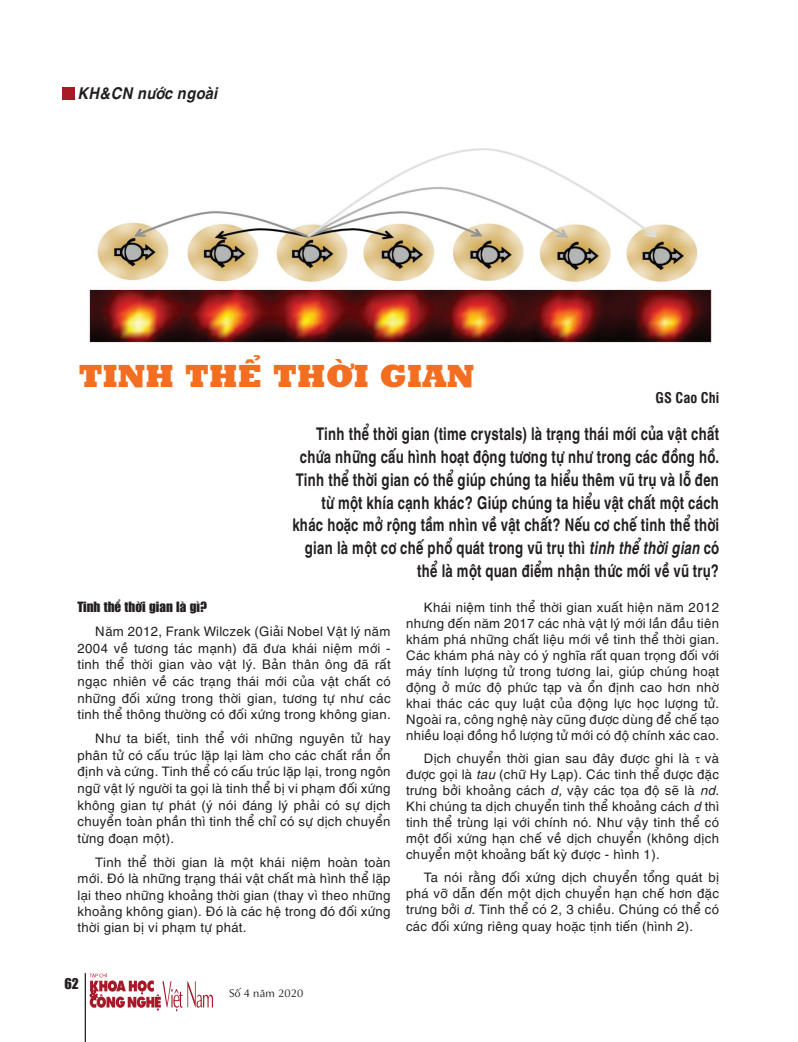
<style>
.page{position:relative;width:798px;height:1042px;background:#fff}
.page>*{position:absolute;margin:0;border:0;box-sizing:border-box;transform-origin:0 0}
.t1{font:32.5px "UTM Rockwell";color:#f36e21}
.t2{font:700 17.5px/22.8px "UTM Helve";color:#231f20;text-align:right;scale:.75 1}
.t3{font:italic 700 16.25px "UTM Helve";color:#231f20;scale:.9 1}
.t4{font:700 14.38px "UTM Swiss Condensed";color:#231f20}
.t5{font:13.75px "UTM Impact";color:#231f20}
.t6{font:13.12px/16px "UTM Helve";color:#231f20;text-align:justify}
.t7{font:13.12px "UTM Impact";color:#231f20}
.t8{font:11.25px "UTM Aptima";color:#231f20}
.s1{font-style:italic}
</style>
<div class="page">
<hr style="left:85px;top:973px;width:1px;height:69px;background:#231f20">
<svg style="left:89px;top:973px;width:124px;height:38px"></svg>
<div style="left:62px;top:88px;width:12px;height:12px;background:#a61a28"></div>
<img style="left:89px;top:149px;width:623px;height:194px">
<p class="t3" style="left:78px;top:80px;width:157px">KH&amp;CN nước ngoài</p>
<h1 class="t1" style="left:78px;top:354px;width:397px">TINH THỂ THỜI GIAN</h1>
<p class="t4" style="left:655px;top:387px;width:65px">GS Cao Chi</p>
<p class="t2" style="left:292px;top:420px;width:570px">Tinh thể thời gian (time crystals) là trạng thái mới của vật chất chứa những cấu hình hoạt động tương tự như trong các đồng hồ.<br>Tinh thể thời gian có thể giúp chúng ta hiểu thêm vũ trụ và lỗ đen từ một khía cạnh khác? Giúp chúng ta hiểu vật chất một cách khác hoặc mở rộng tầm nhìn về vật chất? Nếu cơ chế tinh thể thời gian là một cơ chế phổ quát trong vũ trụ thì <span class="s1">tinh thể thời gian</span> có thể là một quan điểm nhận thức mới về vũ trụ?</p>
<p class="t7" style="left:78px;top:598px;width:131px">Tinh thể thời gian là gì?</p>
<p class="t6" style="left:78px;top:622px;width:315px;line-height:16.6px;text-indent:18px">Năm 2012, Frank Wilczek (Giải Nobel Vật lý năm 2004 về tương tác mạnh) đã đưa khái niệm mới - tinh thể thời gian vào vật lý. Bản thân ông đã rất ngạc nhiên về các trạng thái mới của vật chất có những đối xứng trong thời gian, tương tự như các tinh thể thông thường có đối xứng trong không gian.</p>
<p class="t6" style="left:78px;top:729px;width:315px;line-height:16.6px;text-indent:18px">Như ta biết, tinh thể với những nguyên tử hay phân tử có cấu trúc lặp lại làm cho các chất rắn ổn định và cứng. Tinh thể có cấu trúc lặp lại, trong ngôn ngữ vật lý người ta gọi là tinh thể bị vi phạm đối xứng không gian tự phát (ý nói đáng lý phải có sự dịch chuyển toàn phần thì tinh thể chỉ có sự dịch chuyển từng đoạn một).</p>
<p class="t6" style="left:78px;top:852px;width:315px;line-height:16.5px;text-indent:18px">Tinh thể thời gian là một khái niệm hoàn toàn mới. Đó là những trạng thái vật chất mà hình thể lặp lại theo những khoảng thời gian (thay vì theo những khoảng không gian). Đó là các hệ trong đó đối xứng thời gian bị vi phạm tự phát.</p>
<p class="t6" style="left:406px;top:597px;width:315px;text-indent:18px">Khái niệm tinh thể thời gian xuất hiện năm 2012 nhưng đến năm 2017 các nhà vật lý mới lần đầu tiên khám phá những chất liệu mới về tinh thể thời gian.<br>Các khám phá này có ý nghĩa rất quan trọng đối với máy tính lượng tử trong tương lai, giúp chúng hoạt động ở mức độ phức tạp và ổn định cao hơn nhờ khai thác các quy luật của động lực học lượng tử.<br>Ngoài ra, công nghệ này cũng được dùng để chế tạo nhiều loại đồng hồ lượng tử mới có độ chính xác cao.</p>
<p class="t6" style="left:406px;top:748px;width:315px;text-indent:18px">Dịch chuyển thời gian sau đây được ghi là và được gọi là <span class="s1">tau</span> (chữ Hy Lạp). Các tinh thể được đặc trưng bởi khoảng cách <span class="s1">d,</span> vậy các tọa độ sẽ là <span class="s1">nd</span>.<br>Khi chúng ta dịch chuyển tinh thể khoảng cách <span class="s1">d</span> thì tinh thể trùng lại với chính nó. Như vậy tinh thể có một đối xứng hạn chế về dịch chuyển (không dịch chuyển một khoảng bất kỳ được - hình 1).</p>
<p class="t6" style="left:406px;top:867px;width:315px;text-indent:18px">Ta nói rằng đối xứng dịch chuyển tổng quát bị phá vỡ dẫn đến một dịch chuyển hạn chế hơn đặc trưng bởi <span class="s1">d.</span> Tinh thể có 2, 3 chiều. Chúng có thể có các đối xứng riêng quay hoặc tịnh tiến (hình 2).</p>
<p class="t5" style="left:64px;top:974px;width:16px">62</p>
<p class="t8" style="left:229px;top:985px;width:76px">Số 4 năm 2020</p>
</div>
